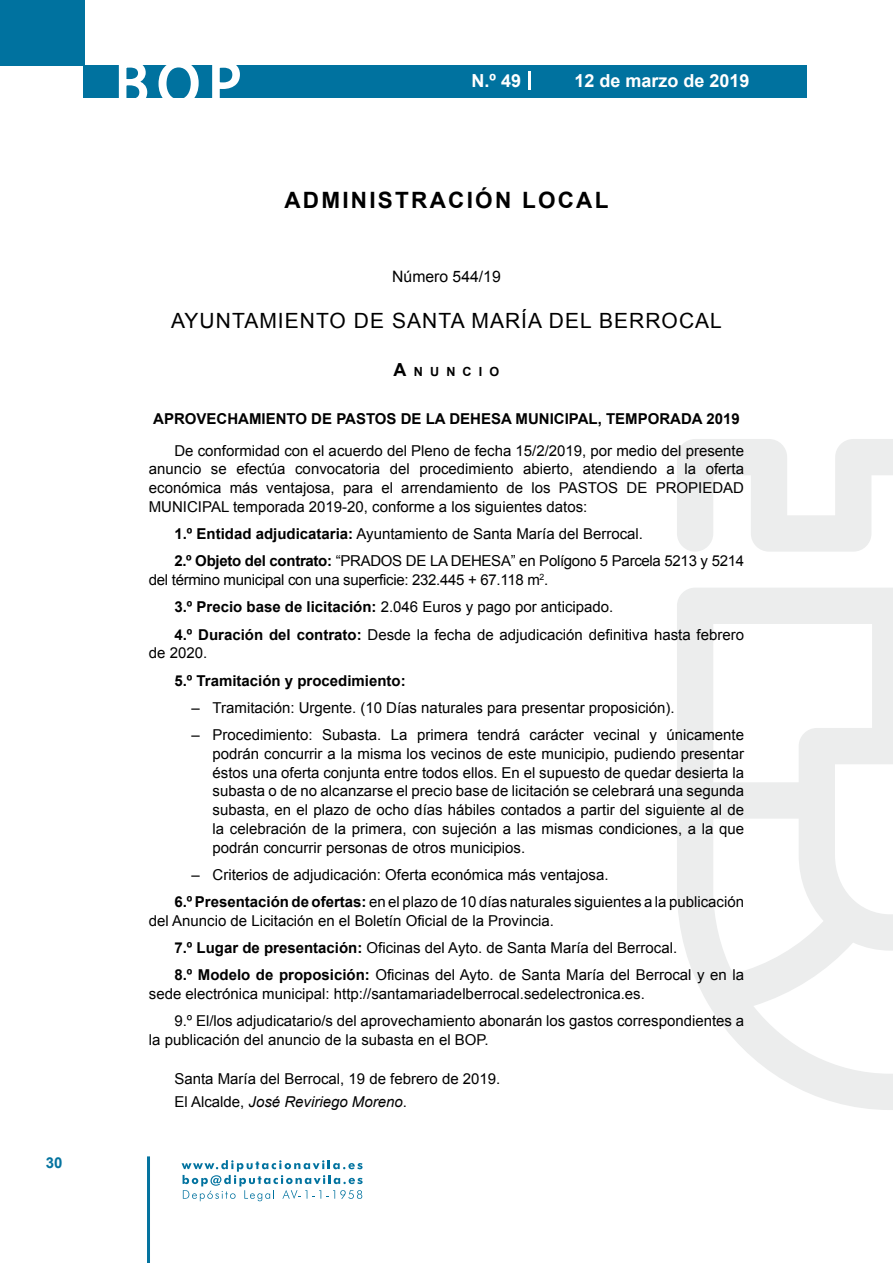
<style>
.page{position:relative;width:893px;height:1263px;background:#fff}
.page>*{position:absolute;margin:0;border:0;box-sizing:border-box;transform-origin:0 0}
.t1{font:500 61.5px "Avant Garde";color:#fff}
.t2{font:700 22.5px "Arial";letter-spacing:.1em;color:#000}
.t3{font:21px "Arial";letter-spacing:.05em;color:#000}
.t4{font:700 18px "Arial";color:#fff}
.t5{font:15.75px "Arial";color:#000}
.t6{font:15px/18.8px "Arial";color:#000}
.t7{font:15px/27.3px "Arial";letter-spacing:-.02em;color:#000}
.t8{font:700 15px "Arial";color:#000}
.t9{font:700 15px "Arial";color:#04739f}
.t10{font:700 12.6px "Arial";letter-spacing:.57em;color:#000}
.s1{font-size:18px}
.s2{font-weight:700}
.s3{font-style:italic}
</style>
<div class="page">
<div style="left:0;top:0;width:85px;height:65px;background:#00729f"></div>
<div style="left:84px;top:65px;width:723px;height:33px;background:#00729f"></div>
<svg style="left:118px;top:65px;width:30px;height:33px"></svg>
<svg style="left:158px;top:65px;width:41px;height:33px"></svg>
<svg style="left:212px;top:65px;width:28px;height:33px"></svg>
<svg style="left:182px;top:1160px;width:181px;height:41px"></svg>
<hr style="left:147px;top:1156px;width:3px;height:107px;background:#04739f">
<svg style="left:529px;top:71px;width:2px;height:19px"></svg>
<svg style="left:677px;top:439px;width:216px;height:671px"></svg>
<p class="t9" style="left:46px;top:1153px;width:18px">30</p>
<h1 class="t1" style="left:115px;top:46px;width:128px">BOP</h1>
<p class="t4" style="left:472px;top:69px;width:51px">N.º 49</p>
<p class="t4" style="left:574px;top:69px;width:177px">12 de marzo de 2019</p>
<h2 class="t2" style="left:284px;top:185px;width:325px">ADMINISTRACIÓN LOCAL</h2>
<p class="t5" style="left:392px;top:266px;width:110px">Número 544/19</p>
<h3 class="t3" style="left:171px;top:307px;width:552px">AYUNTAMIENTO DE SANTA MARÍA DEL BERROCAL</h3>
<p class="t10" style="left:394px;top:363px;width:107px"><span class="s1">A</span>NUNCIO</p>
<p class="t8" style="left:153px;top:409px;width:588px">APROVECHAMIENTO DE PASTOS DE LA DEHESA MUNICIPAL, TEMPORADA 2019</p>
<p class="t6" style="left:149px;top:441px;width:597px;text-align:justify;text-indent:26px">De conformidad con el acuerdo del Pleno de fecha 15/2/2019, por medio del presente anuncio se efectúa convocatoria del procedimiento abierto, atendiendo a la oferta económica más ventajosa, para el arrendamiento de los PASTOS DE PROPIEDAD MUNICIPAL temporada 2019-20, conforme a los siguientes datos:</p>
<p class="t7" style="left:174px;top:520px;width:571px"><span class="s2">1.º Entidad adjudicataria:</span> Ayuntamiento de Santa María del Berrocal.<br><span class="s2">2.º Objeto del contrato:</span> “PRADOS DE LA DEHESA” en Polígono 5 Parcela 5213 y 5214</p>
<p class="t6" style="left:174px;top:566px;width:571px;line-height:27.3px;text-indent:-26px">del término municipal con una superficie: 232.445 + 67.118 m<sup>2</sup>.<br><span class="s2">3.º Precio base de licitación:</span> 2.046 Euros y pago por anticipado.<br><span class="s2">4.º Duración del contrato:</span> Desde la fecha de adjudicación definitiva hasta febrero</p>
<p class="t6" style="left:149px;top:644px;width:60px">de 2020.</p>
<p class="t8" style="left:174px;top:670px;width:233px">5.º Tramitación y procedimiento:</p>
<p class="t6" style="left:191px;top:698px;width:485px">– Tramitación: Urgente. (10 Días naturales para presentar proposición).</p>
<p class="t6" style="left:213px;top:726px;width:533px;text-align:justify;text-indent:-21px">– Procedimiento: Subasta. La primera tendrá carácter vecinal y únicamente podrán concurrir a la misma los vecinos de este municipio, pudiendo presentar éstos una oferta conjunta entre todos ellos. En el supuesto de quedar desierta la subasta o de no alcanzarse el precio base de licitación se celebrará una segunda subasta, en el plazo de ocho días hábiles contados a partir del siguiente al de la celebración de la primera, con sujeción a las mismas condiciones, a la que podrán concurrir personas de otros municipios.</p>
<p class="t6" style="left:174px;top:861px;width:571px;line-height:27.3px;text-indent:17px">– Criterios de adjudicación: Oferta económica más ventajosa.<br><span class="s2">6.º Presentación de ofertas:</span> en el plazo de 10 días naturales siguientes a la publicación</p>
<p class="t6" style="left:174px;top:907px;width:571px;line-height:27.3px;text-indent:-26px">del Anuncio de Licitación en el Boletín Oficial de la Provincia.<br><span class="s2">7.º Lugar de presentación:</span> Oficinas del Ayto. de Santa María del Berrocal.<br><span class="s2">8.º Modelo de proposición:</span> Oficinas del Ayto. de Santa María del Berrocal y en la</p>
<p class="t6" style="left:174px;top:980px;width:571px;line-height:27.3px;text-indent:-26px">sede electrónica municipal: http://santamariadelberrocal.sedelectronica.es.<br>9.º El/los adjudicatario/s del aprovechamiento abonarán los gastos correspondientes a</p>
<p class="t6" style="left:149px;top:1031px;width:341px">la publicación del anuncio de la subasta en el BOP.</p>
<p class="t6" style="left:174px;top:1068px;width:328px;line-height:22.2px">Santa María del Berrocal, 19 de febrero de 2019.<br>El Alcalde, <span class="s3">José Reviriego Moreno</span>.</p>
</div>
